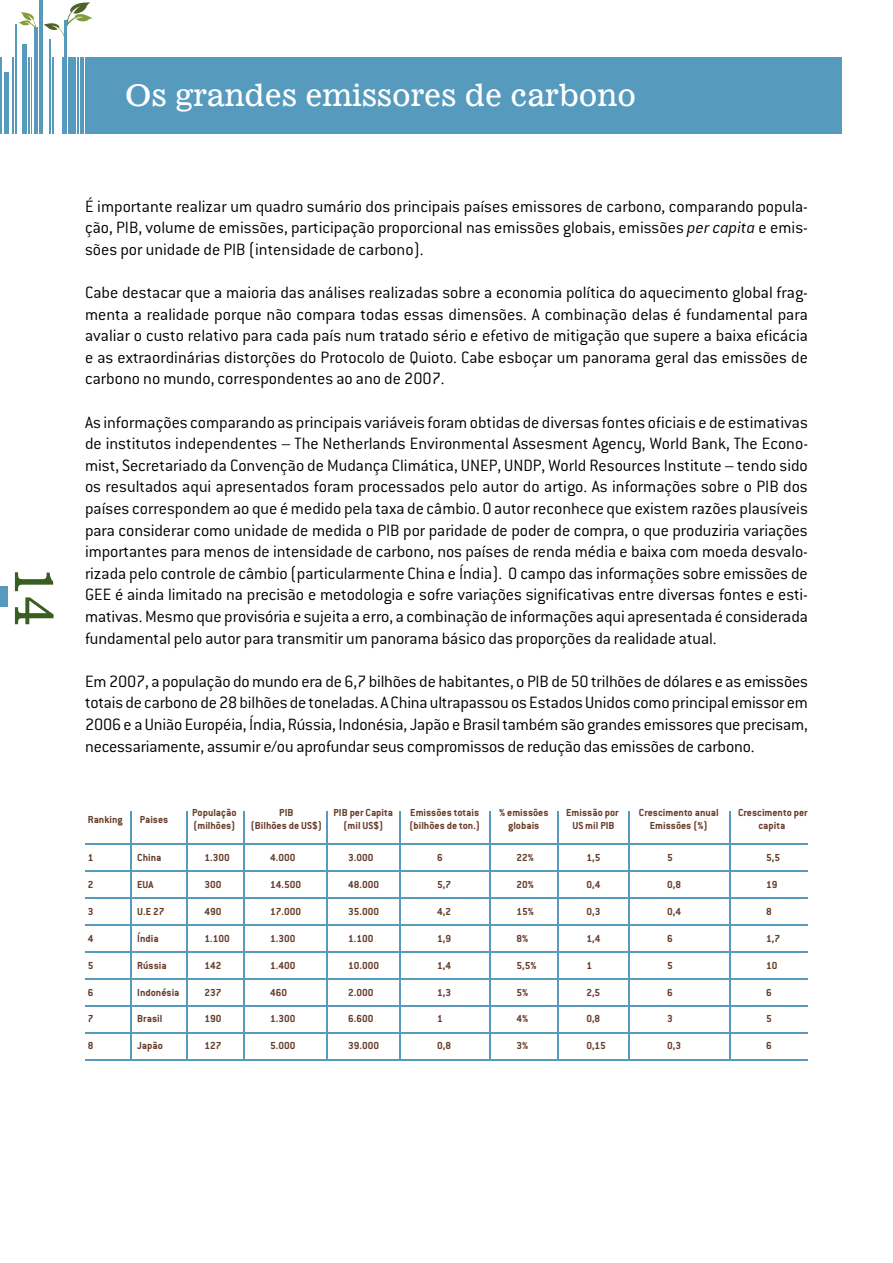
<style>
.page{position:relative;width:893px;height:1263px;background:#fff}
.page>*{position:absolute;margin:0;border:0;box-sizing:border-box;transform-origin:0 0}
.t1{font:52.5px "News 701 BT Roman A";color:#3a5e22}
.t2{font:30px "News 701 BT Roman A";color:#fff}
.t3{font:300 18px/21.6px "Conduit ITC";letter-spacing:-.005em;color:#000;text-align:justify}
.t4{font:700 11.25px/13.5px "Conduit ITC";color:#673e2b;text-align:center}
.s1{font-style:italic}
</style>
<div class="page">
<div style="left:0;top:586px;width:7px;height:21px;background:#569bbe"></div>
<hr style="left:0;top:57px;width:2px;height:76px;background:#569bbe">
<svg style="left:18px;top:12px;width:18px;height:15px"></svg>
<svg style="left:44px;top:2px;width:49px;height:35px"></svg>
<div style="left:68px;top:57px;width:7px;height:76px;background:#569bbe"></div>
<hr style="left:39px;top:0;width:4px;height:134px;background:#569bbe">
<div style="left:22px;top:44px;width:5px;height:90px;background:#569bbe"></div>
<hr style="left:64px;top:20px;width:3px;height:113px;background:#569bbe">
<hr style="left:62px;top:57px;width:1px;height:76px;background:#569bbe">
<hr style="left:53px;top:57px;width:1px;height:76px;background:#569bbe">
<hr style="left:49px;top:39px;width:2px;height:94px;background:#569bbe">
<hr style="left:31px;top:57px;width:1px;height:76px;background:#569bbe">
<hr style="left:28px;top:57px;width:2px;height:76px;background:#569bbe">
<hr style="left:15px;top:24px;width:1px;height:109px;background:#569bbe">
<hr style="left:12px;top:57px;width:2px;height:76px;background:#569bbe">
<hr style="left:4px;top:72px;width:4px;height:61px;background:#569bbe">
<hr style="left:34px;top:27px;width:3px;height:106px;background:#569bbe">
<hr style="left:77px;top:57px;width:2px;height:76px;background:#569bbe">
<hr style="left:83px;top:57px;width:1px;height:76px;background:#569bbe">
<hr style="left:80px;top:57px;width:1px;height:76px;background:#569bbe">
<div style="left:85px;top:57px;width:756px;height:76px;background:#569bbe"></div>
<hr style="left:85px;top:1032px;width:723px;height:2px;background:#569bbe">
<hr style="left:85px;top:1059px;width:723px;height:2px;background:#569bbe">
<hr style="left:85px;top:1005px;width:723px;height:2px;background:#569bbe">
<hr style="left:85px;top:978px;width:723px;height:2px;background:#569bbe">
<hr style="left:85px;top:951px;width:723px;height:2px;background:#569bbe">
<hr style="left:85px;top:924px;width:723px;height:2px;background:#569bbe">
<hr style="left:85px;top:897px;width:723px;height:2px;background:#569bbe">
<hr style="left:85px;top:870px;width:723px;height:2px;background:#569bbe">
<hr style="left:85px;top:843px;width:723px;height:2px;background:#569bbe">
<hr style="left:131px;top:811px;width:1px;height:250px;background:#569bbe">
<hr style="left:186px;top:811px;width:2px;height:250px;background:#569bbe">
<hr style="left:243px;top:811px;width:2px;height:250px;background:#569bbe">
<hr style="left:326px;top:811px;width:2px;height:250px;background:#569bbe">
<hr style="left:399px;top:811px;width:2px;height:250px;background:#569bbe">
<hr style="left:489px;top:811px;width:2px;height:250px;background:#569bbe">
<hr style="left:557px;top:811px;width:2px;height:250px;background:#569bbe">
<hr style="left:629px;top:811px;width:1px;height:250px;background:#569bbe">
<hr style="left:729px;top:811px;width:2px;height:250px;background:#569bbe">
<h2 class="t2" style="left:125px;top:77px;width:513px">Os grandes emissores de carbono</h2>
<h1 class="t1" style="left:66px;top:567px;width:60px;rotate:90deg">14</h1>
<p class="t3" style="left:85px;top:195px;width:724px">É importante realizar um quadro sumário dos principais países emissores de carbono, comparando popula&shy;ção, PIB, volume de emissões, participação proporcional nas emissões globais, emissões <span class="s1">per capita</span> e emis&shy;sões por unidade de PIB (intensidade de carbono).</p>
<p class="t3" style="left:85px;top:281px;width:724px">Cabe destacar que a maioria das análises realizadas sobre a economia política do aquecimento global frag&shy;menta a realidade porque não compara todas essas dimensões. A combinação delas é fundamental para avaliar o custo relativo para cada país num tratado sério e efetivo de mitigação que supere a baixa eficácia e as extraordinárias distorções do Protocolo de Quioto. Cabe esboçar um panorama geral das emissões de carbono no mundo, correspondentes ao ano de 2007.</p>
<p class="t3" style="left:85px;top:411px;width:724px">As informações comparando as principais variáveis foram obtidas de diversas fontes oficiais e de estimativas de institutos independentes – The Netherlands Environmental Assesment Agency, World Bank, The Econo&shy;mist, Secretariado da Convenção de Mudança Climática, UNEP, UNDP, World Resources Institute – tendo sido os resultados aqui apresentados foram processados pelo autor do artigo. As informações sobre o PIB dos países correspondem ao que é medido pela taxa de câmbio. O autor reconhece que existem razões plausíveis para considerar como unidade de medida o PIB por paridade de poder de compra, o que produziria variações importantes para menos de intensidade de carbono, nos países de renda média e baixa com moeda desvalo&shy;rizada pelo controle de câmbio (particularmente China e Índia). O campo das informações sobre emissões de GEE é ainda limitado na precisão e metodologia e sofre variações significativas entre diversas fontes e esti&shy;mativas. Mesmo que provisória e sujeita a erro, a combinação de informações aqui apresentada é considerada fundamental pelo autor para transmitir um panorama básico das proporções da realidade atual.</p>
<p class="t3" style="left:85px;top:670px;width:724px">Em 2007, a população do mundo era de 6,7 bilhões de habitantes, o PIB de 50 trilhões de dólares e as emissões totais de carbono de 28 bilhões de toneladas. A China ultrapassou os Estados Unidos como principal emissor em 2006 e a União Européia, Índia, Rússia, Indonésia, Japão e Brasil também são grandes emissores que precisam, necessariamente, assumir e/ou aprofundar seus compromissos de redução das emissões de carbono.</p>
<p class="t4" style="left:88px;top:812px;width:36px">Ranking</p>
<p class="t4" style="left:140px;top:812px;width:30px">Paises</p>
<p class="t4" style="left:192px;top:805px;width:46px;text-align:left">População (milhões)</p>
<p class="t4" style="left:251px;top:805px;width:73px">PIB<br>(Bilhões de US$)</p>
<p class="t4" style="left:333px;top:805px;width:61px">PIB per Capita (mil US$)</p>
<p class="t4" style="left:409px;top:805px;width:72px;text-align:left">Emissões totais (bilhões de ton.)</p>
<p class="t4" style="left:499px;top:805px;width:51px">% emissões globais</p>
<p class="t4" style="left:566px;top:805px;width:54px">Emissão por<br>US mil PIB</p>
<p class="t4" style="left:639px;top:805px;width:81px">Crescimento anual<br>Emissões (%)</p>
<p class="t4" style="left:738px;top:805px;width:71px">Crescimento per capita</p>
<p class="t4" style="left:88px;top:851px;width:7px">1</p>
<p class="t4" style="left:137px;top:851px;width:26px">China</p>
<p class="t4" style="left:204px;top:851px;width:27px">1.300</p>
<p class="t4" style="left:270px;top:851px;width:27px">4.000</p>
<p class="t4" style="left:348px;top:851px;width:27px">3.000</p>
<p class="t4" style="left:437px;top:851px;width:7px">6</p>
<p class="t4" style="left:517px;top:851px;width:19px">22%</p>
<p class="t4" style="left:586px;top:851px;width:15px">1,5</p>
<p class="t4" style="left:667px;top:851px;width:7px">5</p>
<p class="t4" style="left:766px;top:851px;width:15px">5,5</p>
<p class="t4" style="left:88px;top:877px;width:7px">2</p>
<p class="t4" style="left:137px;top:877px;width:18px">EUA</p>
<p class="t4" style="left:204px;top:877px;width:19px">300</p>
<p class="t4" style="left:270px;top:877px;width:32px">14.500</p>
<p class="t4" style="left:348px;top:877px;width:32px">48.000</p>
<p class="t4" style="left:437px;top:877px;width:15px">5,7</p>
<p class="t4" style="left:517px;top:877px;width:19px">20%</p>
<p class="t4" style="left:586px;top:877px;width:15px">0,4</p>
<p class="t4" style="left:667px;top:877px;width:15px">0,8</p>
<p class="t4" style="left:766px;top:877px;width:13px">19</p>
<p class="t4" style="left:88px;top:904px;width:7px">3</p>
<p class="t4" style="left:137px;top:904px;width:29px">U.E 27</p>
<p class="t4" style="left:204px;top:904px;width:19px">490</p>
<p class="t4" style="left:270px;top:904px;width:32px">17.000</p>
<p class="t4" style="left:348px;top:904px;width:32px">35.000</p>
<p class="t4" style="left:437px;top:904px;width:15px">4,2</p>
<p class="t4" style="left:517px;top:904px;width:19px">15%</p>
<p class="t4" style="left:586px;top:904px;width:15px">0,3</p>
<p class="t4" style="left:667px;top:904px;width:15px">0,4</p>
<p class="t4" style="left:766px;top:904px;width:7px">8</p>
<p class="t4" style="left:88px;top:931px;width:7px">4</p>
<p class="t4" style="left:137px;top:931px;width:23px">Índia</p>
<p class="t4" style="left:204px;top:931px;width:27px">1.100</p>
<p class="t4" style="left:270px;top:931px;width:27px">1.300</p>
<p class="t4" style="left:348px;top:931px;width:27px">1.100</p>
<p class="t4" style="left:437px;top:931px;width:15px">1,9</p>
<p class="t4" style="left:516px;top:931px;width:13px">8%</p>
<p class="t4" style="left:586px;top:931px;width:15px">1,4</p>
<p class="t4" style="left:667px;top:931px;width:7px">6</p>
<p class="t4" style="left:766px;top:931px;width:15px">1,7</p>
<p class="t4" style="left:88px;top:958px;width:7px">5</p>
<p class="t4" style="left:137px;top:958px;width:31px">Rússia</p>
<p class="t4" style="left:204px;top:958px;width:19px">142</p>
<p class="t4" style="left:270px;top:958px;width:27px">1.400</p>
<p class="t4" style="left:348px;top:958px;width:32px">10.000</p>
<p class="t4" style="left:437px;top:958px;width:15px">1,4</p>
<p class="t4" style="left:516px;top:958px;width:22px">5,5%</p>
<p class="t4" style="left:586px;top:958px;width:7px">1</p>
<p class="t4" style="left:667px;top:958px;width:7px">5</p>
<p class="t4" style="left:766px;top:958px;width:13px">10</p>
<p class="t4" style="left:88px;top:985px;width:7px">6</p>
<p class="t4" style="left:137px;top:985px;width:44px">Indonésia</p>
<p class="t4" style="left:204px;top:985px;width:19px">237</p>
<p class="t4" style="left:270px;top:985px;width:19px">460</p>
<p class="t4" style="left:348px;top:985px;width:27px">2.000</p>
<p class="t4" style="left:437px;top:985px;width:15px">1,3</p>
<p class="t4" style="left:516px;top:985px;width:13px">5%</p>
<p class="t4" style="left:586px;top:985px;width:15px">2,5</p>
<p class="t4" style="left:667px;top:985px;width:7px">6</p>
<p class="t4" style="left:766px;top:985px;width:7px">6</p>
<p class="t4" style="left:88px;top:1012px;width:7px">7</p>
<p class="t4" style="left:137px;top:1012px;width:27px">Brasil</p>
<p class="t4" style="left:204px;top:1012px;width:19px">190</p>
<p class="t4" style="left:270px;top:1012px;width:27px">1.300</p>
<p class="t4" style="left:348px;top:1012px;width:27px">6.600</p>
<p class="t4" style="left:437px;top:1012px;width:7px">1</p>
<p class="t4" style="left:516px;top:1012px;width:13px">4%</p>
<p class="t4" style="left:586px;top:1012px;width:15px">0,8</p>
<p class="t4" style="left:667px;top:1012px;width:7px">3</p>
<p class="t4" style="left:766px;top:1012px;width:7px">5</p>
<p class="t4" style="left:88px;top:1039px;width:7px">8</p>
<p class="t4" style="left:137px;top:1039px;width:27px">Japão</p>
<p class="t4" style="left:204px;top:1039px;width:19px">127</p>
<p class="t4" style="left:270px;top:1039px;width:27px">5.000</p>
<p class="t4" style="left:348px;top:1039px;width:32px">39.000</p>
<p class="t4" style="left:437px;top:1039px;width:15px">0,8</p>
<p class="t4" style="left:516px;top:1039px;width:13px">3%</p>
<p class="t4" style="left:586px;top:1039px;width:21px">0,15</p>
<p class="t4" style="left:667px;top:1039px;width:15px">0,3</p>
<p class="t4" style="left:766px;top:1039px;width:7px">6</p>
</div>
